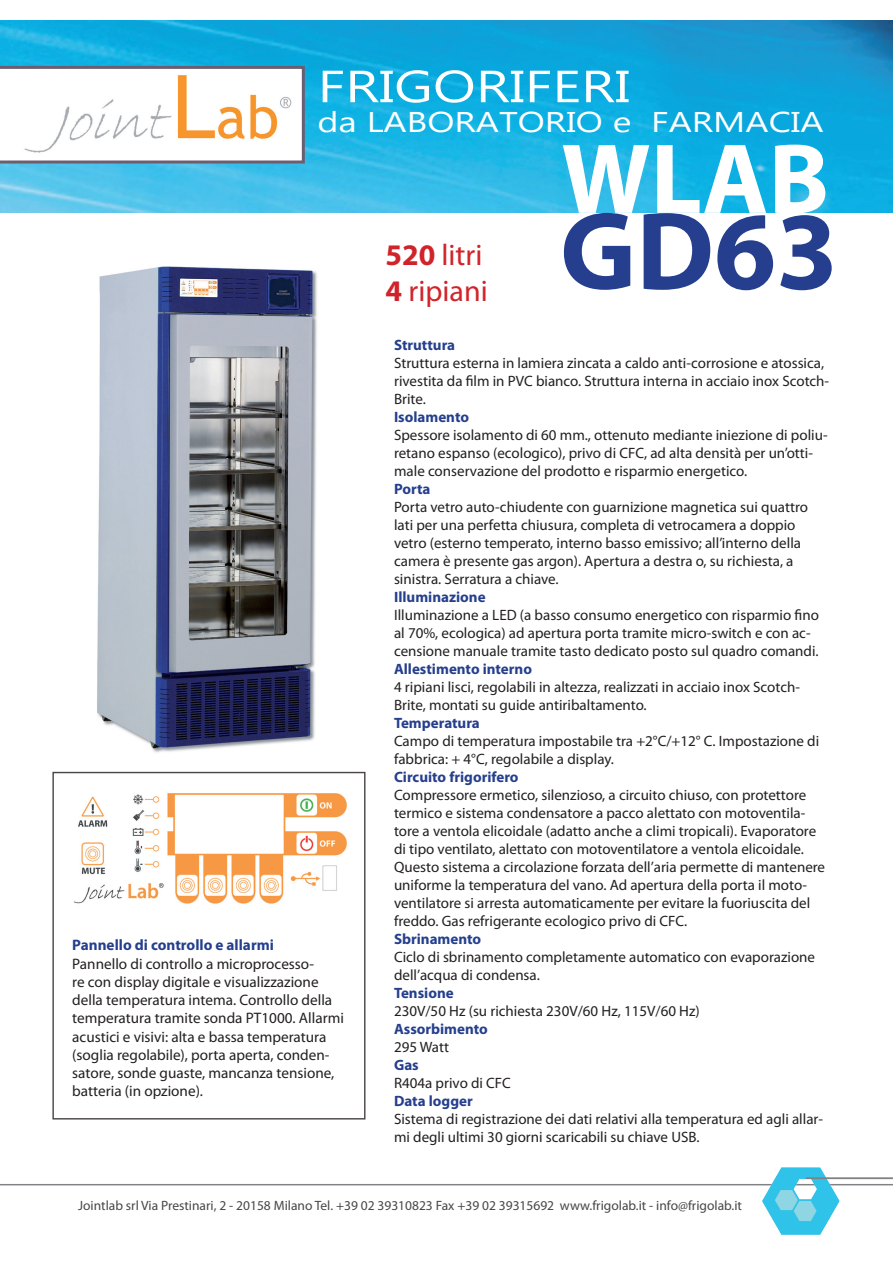
<style>
.page{position:relative;width:893px;height:1263px;background:#fff}
.page>*{position:absolute;margin:0;border:0;box-sizing:border-box;transform-origin:0 0}
.t1{font:700 111.75px "Myriad Pro";color:#253f8e}
.t2{font:700 100.5px "Myriad Pro";color:#fff}
.t3{font:45px "Lao UI";color:#fff;scale:1.26 1}
.t4{font:30px/36px "Myriad Pro";color:#d1232a}
.t5{font:28.5px "Lao UI";color:#fff;scale:1.26 1}
.t6{font:15.15px/18.1px "Myriad Pro";color:#231f20}
.t7{font:700 15.15px "Myriad Pro";color:#253f8e}
.t8{font:15px/18px "Myriad Pro";color:#231f20}
.t9{font:700 15px "Myriad Pro";color:#253f8e}
.t10{font:13.5px "Myriad Pro";color:#494549}
.s1{font-weight:700}
</style>
<div class="page">
<img style="left:0;top:21px;width:893px;height:192px">
<svg style="left:0;top:66px;width:305px;height:97px"></svg>
<hr style="left:0;top:1184px;width:893px;height:1px;background:#808285">
<img style="left:761px;top:1167px;width:81px;height:68px">
<hr style="left:806px;top:1177px;width:87px;height:2px;background:#808285">
<img style="left:97px;top:266px;width:220px;height:487px">
<img style="left:74px;top:793px;width:273px;height:111px">
<div style="left:52px;top:772px;width:313px;height:347px;border:1px solid #494549"></div>
<h3 class="t3" style="left:317px;top:56px;width:249px">FRIGORIFERI</h3>
<h3 class="t5" style="left:317px;top:103px;width:403px">da LABORATORIO e FARMACIA</h3>
<h2 class="t2" style="left:561px;top:113px;width:269px">WLAB</h2>
<h1 class="t1" style="left:560px;top:178px;width:280px">GD63</h1>
<h3 class="t4" style="left:386px;top:236px;width:104px"><span class="s1">520</span> litri<br><span class="s1">4</span> ripiani</h3>
<p class="t7" style="left:72px;top:935px;width:203px">Pannello di controllo e allarmi</p>
<p class="t6" style="left:72px;top:954px;width:273px">Pannello di controllo a microprocesso-<br>re con display digitale e visualizzazione della temperatura intema. Controllo della temperatura tramite sonda PT1000. Allarmi acustici e visivi: alta e bassa temperatura (soglia regolabile), porta aperta, conden&shy;satore, sonde guaste, mancanza tensione, batteria (in opzione).</p>
<p class="t9" style="left:394px;top:335px;width:63px">Struttura</p>
<p class="t8" style="left:394px;top:354px;width:437px">Struttura esterna in lamiera zincata a caldo anti-corrosione e atossica, rivestita da film in PVC bianco. Struttura interna in acciaio inox Scotch-<br>Brite.</p>
<p class="t9" style="left:394px;top:407px;width:77px">Isolamento</p>
<p class="t8" style="left:394px;top:426px;width:435px">Spessore isolamento di 60 mm., ottenuto mediante iniezione di poliu&shy;retano espanso (ecologico), privo di CFC, ad alta densità per un’otti&shy;male conservazione del prodotto e risparmio energetico.</p>
<p class="t9" style="left:394px;top:479px;width:38px">Porta</p>
<p class="t8" style="left:394px;top:498px;width:415px">Porta vetro auto-chiudente con guarnizione magnetica sui quattro lati per una perfetta chiusura, completa di vetrocamera a doppio vetro (esterno temperato, interno basso emissivo; all’interno della camera è presente gas argon). Apertura a destra o, su richiesta, a sinistra. Serratura a chiave.</p>
<p class="t9" style="left:394px;top:587px;width:93px">Illuminazione</p>
<p class="t8" style="left:394px;top:606px;width:426px">Illuminazione a LED (a basso consumo energetico con risparmio fino al 70%, ecologica) ad apertura porta tramite micro-switch e con ac&shy;censione manuale tramite tasto dedicato posto sul quadro comandi.</p>
<p class="t9" style="left:394px;top:659px;width:139px">Allestimento interno</p>
<p class="t8" style="left:394px;top:678px;width:407px">4 ripiani lisci, regolabili in altezza, realizzati in acciaio inox Scotch-<br>Brite, montati su guide antiribaltamento.</p>
<p class="t9" style="left:394px;top:713px;width:87px">Temperatura</p>
<p class="t8" style="left:394px;top:732px;width:427px">Campo di temperatura impostabile tra +2°C/+12° C. Impostazione di fabbrica: + 4°C, regolabile a display.</p>
<p class="t9" style="left:394px;top:767px;width:126px">Circuito frigorifero</p>
<p class="t8" style="left:394px;top:786px;width:433px">Compressore ermetico, silenzioso, a circuito chiuso, con protettore termico e sistema condensatore a pacco alettato con motoventila&shy;tore a ventola elicoidale (adatto anche a climi tropicali). Evaporatore di tipo ventilato, alettato con motoventilatore a ventola elicoidale.<br>Questo sistema a circolazione forzata dell’aria permette di mantenere uniforme la temperatura del vano. Ad apertura della porta il moto&shy;ventilatore si arresta automaticamente per evitare la fuoriuscita del freddo. Gas refrigerante ecologico privo di CFC.</p>
<p class="t9" style="left:394px;top:929px;width:89px">Sbrinamento</p>
<p class="t8" style="left:394px;top:948px;width:423px">Ciclo di sbrinamento completamente automatico con evaporazione dell’acqua di condensa.</p>
<p class="t9" style="left:394px;top:983px;width:61px">Tensione</p>
<p class="t8" style="left:394px;top:1002px;width:307px">230V/50 Hz (su richiesta 230V/60 Hz, 115V/60 Hz)</p>
<p class="t9" style="left:394px;top:1019px;width:95px">Assorbimento</p>
<p class="t8" style="left:394px;top:1038px;width:57px">295 Watt</p>
<p class="t9" style="left:394px;top:1055px;width:26px">Gas</p>
<p class="t8" style="left:394px;top:1074px;width:118px">R404a privo di CFC</p>
<p class="t9" style="left:394px;top:1091px;width:80px">Data logger</p>
<p class="t8" style="left:394px;top:1110px;width:430px">Sistema di registrazione dei dati relativi alla temperatura ed agli allar&shy;mi degli ultimi 30 giorni scaricabili su chiave USB.</p>
<p class="t10" style="left:78px;top:1197px;width:665px">Jointlab srl Via Prestinari, 2 - 20158 Milano Tel. +39 02 39310823 Fax +39 02 39315692 www.frigolab.it - info@frigolab.it</p>
</div>
